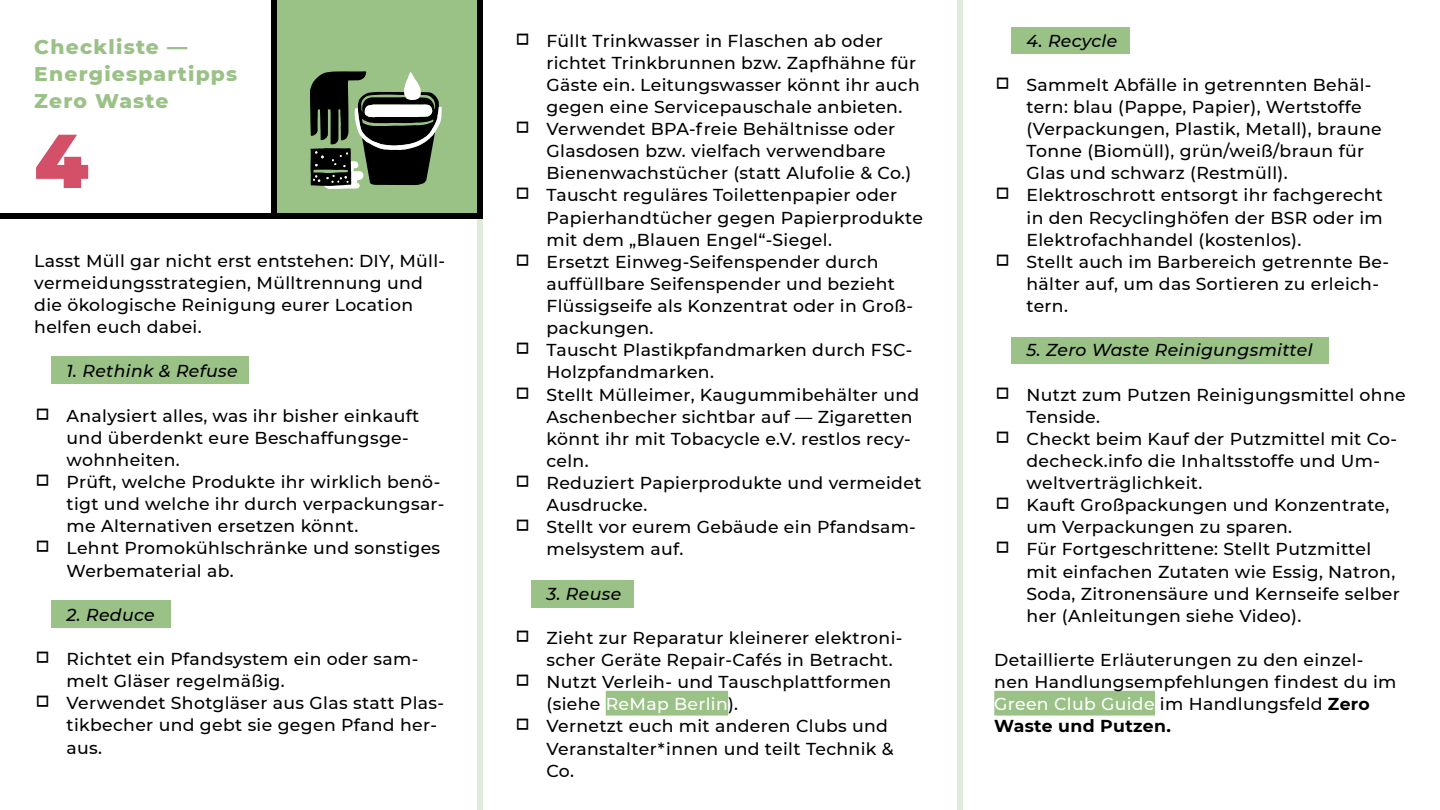
<style>
.page{position:relative;width:1440px;height:810px;background:#fff}
.page>*{position:absolute;margin:0;border:0;box-sizing:border-box;transform-origin:0 0}
.t1{font:900 76.12px "Montserrat";color:#d35068}
.t2{font:800 20.25px/27px "Montserrat";letter-spacing:.06em;color:#9ac186}
.t3{font:500 17.25px/22.1px "Montserrat";letter-spacing:.02em;color:#000}
.t4{font:italic 500 17.25px "Montserrat";letter-spacing:.02em;color:#000}
.s1{font-size:28.5px}
.s2{color:#fff}
.s3{font-weight:700}
</style>
<div class="page">
<div style="left:274px;top:0;width:206px;height:216px;background:#9ac186"></div>
<div style="left:1011px;top:338px;width:318px;height:26px;background:#9ac186"></div>
<div style="left:1011px;top:27px;width:119px;height:27px;background:#9ac186"></div>
<div style="left:531px;top:580px;width:103px;height:28px;background:#9ac186"></div>
<div style="left:51px;top:600px;width:120px;height:28px;background:#9ac186"></div>
<div style="left:51px;top:357px;width:198px;height:27px;background:#9ac186"></div>
<div style="left:606px;top:691px;width:122px;height:25px;background:#9ac186"></div>
<div style="left:994px;top:691px;width:161px;height:25px;background:#9ac186"></div>
<div style="left:957px;top:0;width:6px;height:810px;background:#e0ecdb"></div>
<div style="left:477px;top:0;width:6px;height:810px;background:#e0ecdb"></div>
<div style="left:0;top:213px;width:480px;height:6px;background:#000"></div>
<div style="left:271px;top:0;width:6px;height:216px;background:#000"></div>
<div style="left:477px;top:0;width:6px;height:219px;background:#000"></div>
<svg style="left:310px;top:71px;width:132px;height:118px"></svg>
<p class="t2" style="left:34px;top:32px;width:205px">Checkliste —<br>Energiespartipps<br>Zero Waste</p>
<h1 class="t1" style="left:34px;top:104px;width:56px">4</h1>
<p class="t3" style="left:34px;top:249px;width:412px">Lasst Müll gar nicht erst entstehen: DIY, Müll&shy;vermeidungsstrategien, Mülltrennung und die ökologische Reinigung eurer Location helfen euch dabei.</p>
<p class="t4" style="left:67px;top:359px;width:173px">1. Rethink &amp; Refuse</p>
<p class="t3" style="left:67px;top:404px;width:354px;text-indent:-32px"><span class="s1">□</span> Analysiert alles, was ihr bisher einkauft und überdenkt eure Beschaffungsge&shy;wohnheiten.</p>
<p class="t3" style="left:67px;top:470px;width:379px;text-indent:-32px"><span class="s1">□</span> Prüft, welche Produkte ihr wirklich benö&shy;tigt und welche ihr durch verpackungsar&shy;me Alternativen ersetzen könnt.</p>
<p class="t3" style="left:67px;top:537px;width:375px;text-indent:-32px"><span class="s1">□</span> Lehnt Promokühlschränke und sonstiges<br>Werbematerial ab.</p>
<p class="t4" style="left:67px;top:603px;width:90px">2. Reduce</p>
<p class="t3" style="left:67px;top:647px;width:353px;text-indent:-32px"><span class="s1">□</span> Richtet ein Pfandsystem ein oder sam&shy;melt Gläser regelmäßig.</p>
<p class="t3" style="left:67px;top:691px;width:379px;text-indent:-32px"><span class="s1">□</span> Verwendet Shotgläser aus Glas statt Plas&shy;tikbecher und gebt sie gegen Pfand her&shy;aus.</p>
<p class="t3" style="left:547px;top:29px;width:375px;text-indent:-32px"><span class="s1">□</span> Füllt Trinkwasser in Flaschen ab oder richtet Trinkbrunnen bzw. Zapfhähne für Gäste ein. Leitungswasser könnt ihr auch gegen eine Servicepauschale anbieten.</p>
<p class="t3" style="left:547px;top:117px;width:366px;text-indent:-32px"><span class="s1">□</span> Verwendet BPA-freie Behältnisse oder<br>Glasdosen bzw. vielfach verwendbare<br>Bienenwachstücher (statt Alufolie &amp; Co.)</p>
<p class="t3" style="left:547px;top:184px;width:378px;text-indent:-32px"><span class="s1">□</span> Tauscht reguläres Toilettenpapier oder<br>Papierhandtücher gegen Papierprodukte mit dem „Blauen Engel“-Siegel.</p>
<p class="t3" style="left:547px;top:250px;width:368px;text-indent:-32px"><span class="s1">□</span> Ersetzt Einweg-Seifenspender durch auffüllbare Seifenspender und bezieht Flüssigseife als Konzentrat oder in Groß&shy;packungen.</p>
<p class="t3" style="left:547px;top:338px;width:367px;text-indent:-32px"><span class="s1">□</span> Tauscht Plastikpfandmarken durch FSC-<br>Holzpfandmarken.</p>
<p class="t3" style="left:547px;top:383px;width:374px;text-indent:-32px"><span class="s1">□</span> Stellt Mülleimer, Kaugummibehälter und<br>Aschenbecher sichtbar auf — Zigaretten könnt ihr mit Tobacycle e.V. restlos recy&shy;celn.</p>
<p class="t3" style="left:547px;top:471px;width:376px;text-indent:-32px"><span class="s1">□</span> Reduziert Papierprodukte und vermeidet<br>Ausdrucke.</p>
<p class="t3" style="left:547px;top:515px;width:371px;text-indent:-32px"><span class="s1">□</span> Stellt vor eurem Gebäude ein Pfandsam&shy;melsystem auf.</p>
<p class="t4" style="left:547px;top:582px;width:76px">3. Reuse</p>
<p class="t3" style="left:547px;top:626px;width:357px;text-indent:-32px"><span class="s1">□</span> Zieht zur Reparatur kleinerer elektroni&shy;scher Geräte Repair-Cafés in Betracht.</p>
<p class="t3" style="left:547px;top:670px;width:346px;text-indent:-32px"><span class="s1">□</span> Nutzt Verleih- und Tauschplattformen (siehe <span class="s2">ReMap Berlin</span>).</p>
<p class="t3" style="left:547px;top:715px;width:349px;text-indent:-32px"><span class="s1">□</span> Vernetzt euch mit anderen Clubs und<br>Veranstalter*innen und teilt Technik &amp;<br>Co.</p>
<p class="t4" style="left:1027px;top:28px;width:92px">4. Recycle</p>
<p class="t3" style="left:1027px;top:73px;width:357px;text-indent:-32px"><span class="s1">□</span> Sammelt Abfälle in getrennten Behäl&shy;tern: blau (Pappe, Papier), Wertstoffe (Verpackungen, Plastik, Metall), braune Tonne (Biomüll), grün/weiß/braun für Glas und schwarz (Restmüll).</p>
<p class="t3" style="left:1027px;top:184px;width:358px;text-align:justify;text-indent:-32px"><span class="s1">□</span> Elektroschrott entsorgt ihr fachgerecht in den Recyclinghöfen der BSR oder im Elektrofachhandel (kostenlos).</p>
<p class="t3" style="left:1027px;top:250px;width:364px;text-indent:-32px"><span class="s1">□</span> Stellt auch im Barbereich getrennte Be&shy;hälter auf, um das Sortieren zu erleich&shy;tern.</p>
<p class="t4" style="left:1027px;top:338px;width:288px">5. Zero Waste Reinigungsmittel</p>
<p class="t3" style="left:1027px;top:383px;width:381px;text-indent:-32px"><span class="s1">□</span> Nutzt zum Putzen Reinigungsmittel ohne<br>Tenside.</p>
<p class="t3" style="left:1027px;top:427px;width:372px;text-indent:-32px"><span class="s1">□</span> Checkt beim Kauf der Putzmittel mit Co&shy;decheck.info die Inhaltsstoffe und Um&shy;weltverträglichkeit.</p>
<p class="t3" style="left:1027px;top:493px;width:364px;text-indent:-32px"><span class="s1">□</span> Kauft Großpackungen und Konzentrate, um Verpackungen zu sparen.</p>
<p class="t3" style="left:1027px;top:538px;width:375px;text-indent:-32px"><span class="s1">□</span> Für Fortgeschrittene: Stellt Putzmittel mit einfachen Zutaten wie Essig, Natron, Soda, Zitronensäure und Kernseife selber her (Anleitungen siehe Video).</p>
<p class="t3" style="left:994px;top:648px;width:404px">Detaillierte Erläuterungen zu den einzel&shy;nen Handlungsempfehlungen findest du im <span class="s2">Green Club Guide</span> im Handlungsfeld <span class="s3">Zero Waste und Putzen.</span></p>
</div>
